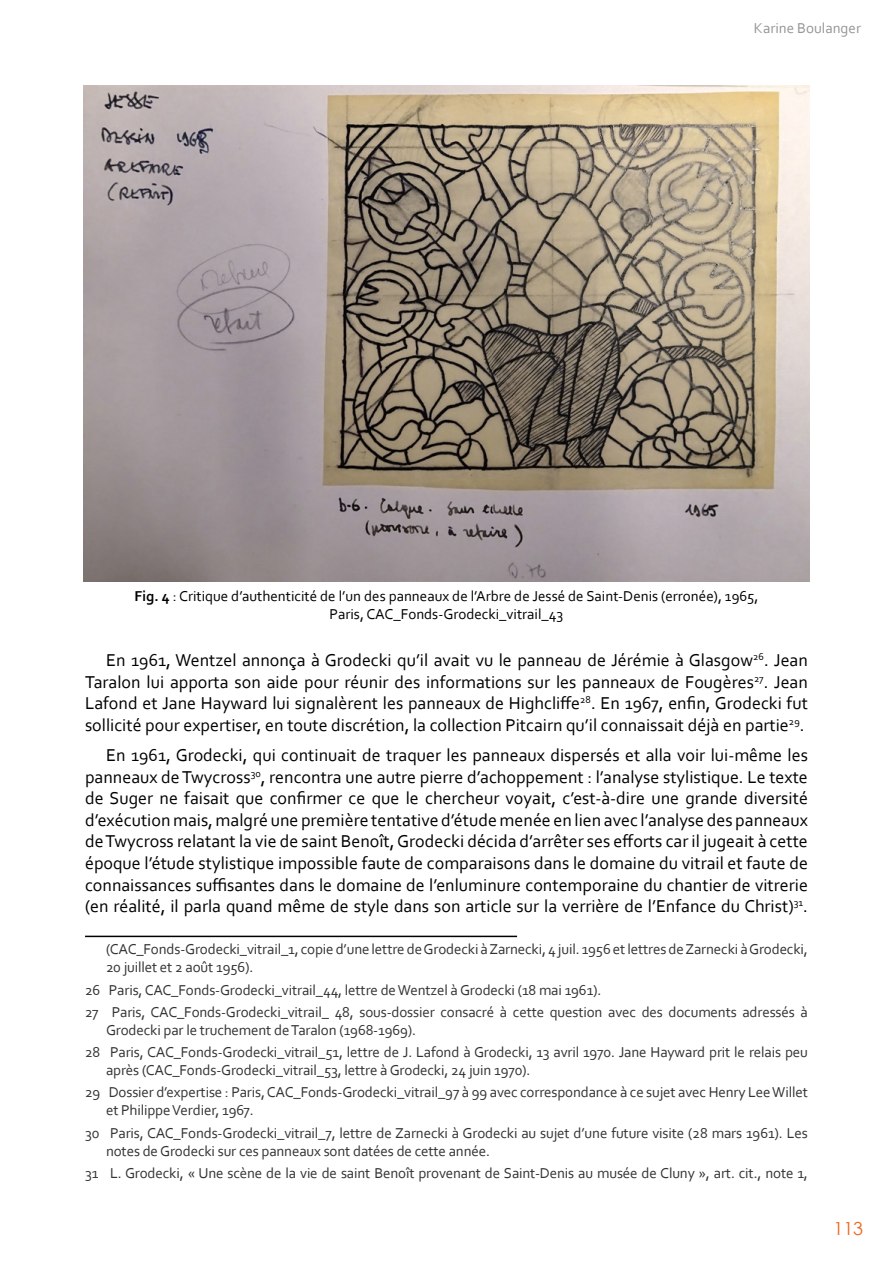
<style>
.page{position:relative;width:893px;height:1263px;background:#fff}
.page>*{position:absolute;margin:0;border:0;box-sizing:border-box;transform-origin:0 0}
.t1{font:18px/21.6px "Corbel";color:#000;text-align:justify}
.t2{font:18px "Century Gothic";color:#ec671d}
.t3{font:15px/22.2px "Corbel";letter-spacing:-.01em;color:#333}
.t4{font:15px/18px "Corbel";color:#000;text-align:center}
.t5{font:15px "Corbel";color:#969696}
.s1{font-weight:700}
</style>
<div class="page">
<hr style="left:85px;top:936px;width:432px;height:1px;background:#000">
<img style="left:84px;top:85px;width:725px;height:497px">
<p class="t5" style="left:754px;top:19px;width:109px">Karine Boulanger</p>
<p class="t4" style="left:135px;top:587px;width:625px"><span class="s1">Fig. 4</span> : Critique d’authenticité de l’un des panneaux de l’Arbre de Jessé de Saint-Denis (erronée), 1965,<br>Paris, CAC_Fonds-Grodecki_vitrail_43</p>
<p class="t1" style="left:85px;top:649px;width:724px;text-indent:21px">En 1961, Wentzel annonça à Grodecki qu’il avait vu le panneau de Jérémie à Glasgow<sup>26</sup>. Jean Taralon lui apporta son aide pour réunir des informations sur les panneaux de Fougères<sup>27</sup>. Jean Lafond et Jane Hayward lui signalèrent les panneaux de Highcliffe<sup>28</sup>. En 1967, enfin, Grodecki fut sollicité pour expertiser, en toute discrétion, la collection Pitcairn qu’il connaissait déjà en partie<sup>29</sup>.</p>
<p class="t1" style="left:85px;top:744px;width:724px;text-indent:21px">En 1961, Grodecki, qui continuait de traquer les panneaux dispersés et alla voir lui-même les panneaux de Twycross<sup>30</sup>, rencontra une autre pierre d’achoppement : l’analyse stylistique. Le texte de Suger ne faisait que confirmer ce que le chercheur voyait, c’est-à-dire une grande diversité d’exécution mais, malgré une première tentative d’étude menée en lien avec l’analyse des panneaux de Twycross relatant la vie de saint Benoît, Grodecki décida d’arrêter ses efforts car il jugeait à cette époque l’étude stylistique impossible faute de comparaisons dans le domaine du vitrail et faute de connaissances suffisantes dans le domaine de l’enluminure contemporaine du chantier de vitrerie (en réalité, il parla quand même de style dans son article sur la verrière de l’Enfance du Christ)<sup>31</sup>.</p>
<p class="t3" style="left:106px;top:940px;width:703px;line-height:18px">(CAC_Fonds-Grodecki_vitrail_1, copie d’une lettre de Grodecki à Zarnecki, 4 juil. 1956 et lettres de Zarnecki à Grodecki,<br>20 juillet et 2 août 1956).</p>
<p class="t3" style="left:85px;top:978px;width:724px">26 Paris, CAC_Fonds-Grodecki_vitrail_44, lettre de Wentzel à Grodecki (18 mai 1961).<br>27 Paris, CAC_Fonds-Grodecki_vitrail_ 48, sous-dossier consacré à cette question avec des documents adressés à</p>
<p class="t3" style="left:85px;top:1018px;width:724px;text-indent:21px">Grodecki par le truchement de Taralon (1968-1969).<br>28 Paris, CAC_Fonds-Grodecki_vitrail_51, lettre de J. Lafond à Grodecki, 13 avril 1970. Jane Hayward prit le relais peu</p>
<p class="t3" style="left:85px;top:1059px;width:724px;text-indent:21px">après (CAC_Fonds-Grodecki_vitrail_53, lettre à Grodecki, 24 juin 1970).<br>29 Dossier d’expertise : Paris, CAC_Fonds-Grodecki_vitrail_97 à 99 avec correspondance à ce sujet avec Henry Lee Willet</p>
<p class="t3" style="left:85px;top:1099px;width:724px;text-indent:21px">et Philippe Verdier, 1967.<br>30 Paris, CAC_Fonds-Grodecki_vitrail_7, lettre de Zarnecki à Grodecki au sujet d’une future visite (28 mars 1961). Les</p>
<p class="t3" style="left:85px;top:1139px;width:724px;text-indent:21px">notes de Grodecki sur ces panneaux sont datées de cette année.<br>31 L. Grodecki, « Une scène de la vie de saint Benoît provenant de Saint-Denis au musée de Cluny », art. cit., note 1,</p>
<p class="t2" style="left:833px;top:1215px;width:31px">113</p>
</div>
